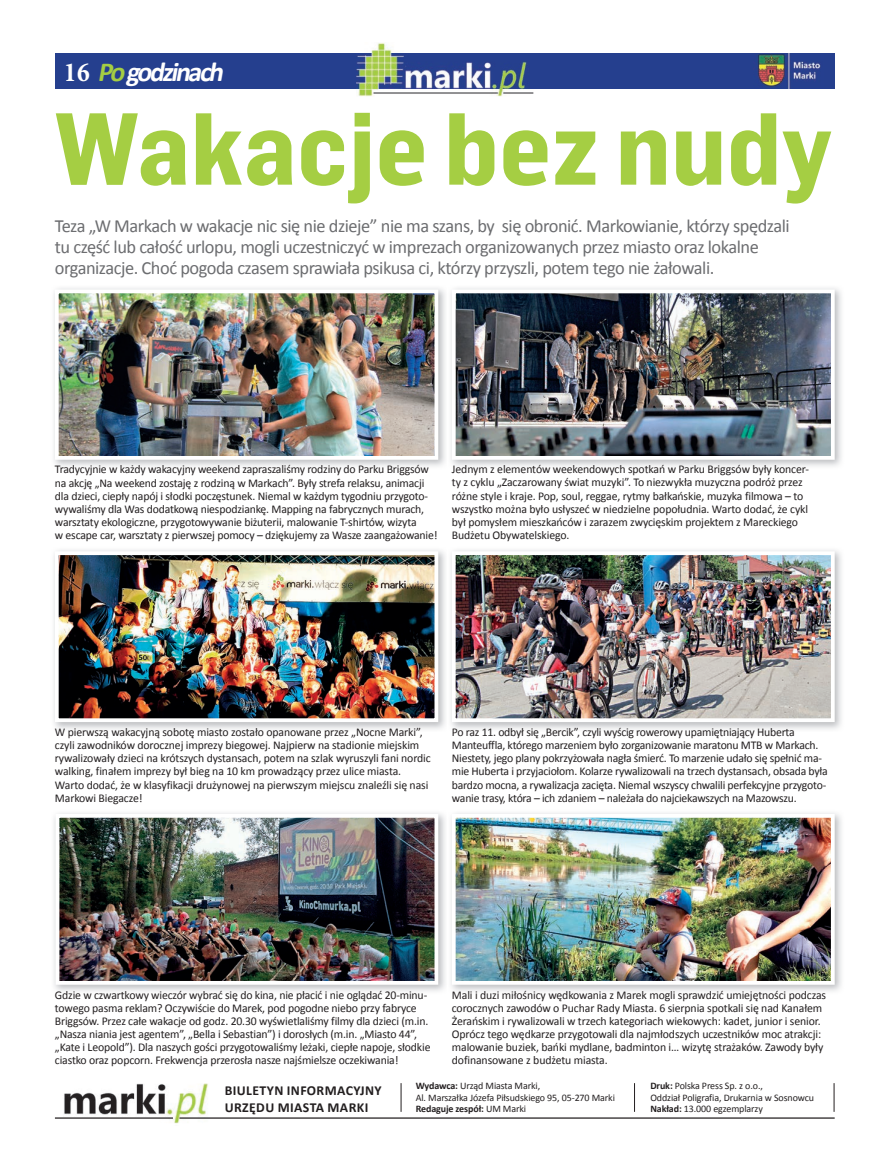
<style>
.page{position:relative;width:879px;height:1170px;background:#fff}
.page>*{position:absolute;margin:0;border:0;box-sizing:border-box;transform-origin:0 0}
.t1{font:700 100px "Flama Table Pl";color:#a5ce43}
.t2{font:italic 700 27.5px "Calibri";color:#fff}
.t3{font:18.62px/21.2px "Calibri";letter-spacing:-.025em;color:#6c6d70}
.t4{font:700 13.75px/17.5px "Calibri";letter-spacing:.03em;color:#231f20}
.t5{font:11.88px/13.1px "Calibri";letter-spacing:-.015em;color:#231f20}
.t6{font:10px/11.2px "Calibri";letter-spacing:-.01em;color:#231f20}
.s1{font-family:"Minion Pro";font-style:normal;font-stretch:condensed}
.s2{color:#a5ce43}
.s3{font-weight:700}
</style>
<div class="page">
<div style="left:55px;top:53px;width:779px;height:35px;background:#253f8e"></div>
<img style="left:758px;top:53px;width:63px;height:35px">
<img style="left:356px;top:43px;width:177px;height:53px">
<img style="left:356px;top:53px;width:177px;height:35px">
<img style="left:55px;top:1083px;width:158px;height:41px">
<hr style="left:179px;top:1117px;width:655px;height:1px;background:#231f20">
<hr style="left:55px;top:1117px;width:118px;height:1px;background:#231f20">
<svg style="left:401px;top:1083px;width:1px;height:28px"></svg>
<svg style="left:634px;top:1083px;width:1px;height:28px"></svg>
<svg style="left:834px;top:1083px;width:1px;height:28px"></svg>
<img style="left:54px;top:288px;width:788px;height:178px">
<img style="left:60px;top:294px;width:373px;height:160px">
<div style="left:55px;top:289px;width:383px;height:170px;border:4px solid #fff"></div>
<img style="left:54px;top:550px;width:788px;height:179px">
<img style="left:60px;top:556px;width:373px;height:161px">
<div style="left:55px;top:551px;width:383px;height:171px;border:4px solid #fff"></div>
<img style="left:447px;top:550px;width:1px;height:179px">
<img style="left:457px;top:556px;width:372px;height:161px">
<div style="left:452px;top:551px;width:382px;height:171px;border:4px solid #fff"></div>
<img style="left:54px;top:813px;width:788px;height:178px">
<img style="left:457px;top:819px;width:372px;height:160px">
<div style="left:452px;top:814px;width:382px;height:170px;border:4px solid #fff"></div>
<img style="left:447px;top:813px;width:1px;height:178px">
<img style="left:61px;top:819px;width:372px;height:160px">
<div style="left:56px;top:814px;width:382px;height:170px;border:4px solid #fff"></div>
<img style="left:447px;top:288px;width:1px;height:178px">
<img style="left:457px;top:294px;width:372px;height:160px">
<div style="left:452px;top:289px;width:382px;height:170px;border:4px solid #fff"></div>
<p class="t2" style="left:64px;top:55px;width:166px"><span class="s1">1 6</span> <span class="s2">Po</span>godzinach</p>
<p class="t1" style="left:54px;top:91px;width:780px">Wakacje bez nudy</p>
<p class="t3" style="left:55px;top:214px;width:736px">Teza „W Markach w wakacje nic się nie dzieje” nie ma szans, by się obronić. Markowianie, którzy spędzali tu część lub całość urlopu, mogli uczestniczyć w imprezach organizowanych przez miasto oraz lokalne organizacje. Choć pogoda czasem sprawiała psikusa ci, którzy przyszli, potem tego nie żałowali.</p>
<p class="t5" style="left:55px;top:462px;width:384px">Tradycyjnie w każdy wakacyjny weekend zapraszaliśmy rodziny do Parku Briggsów na akcję „Na weekend zostaję z rodziną w Markach”. Były strefa relaksu, animacji dla dzieci, ciepły napój i słodki poczęstunek. Niemal w każdym tygodniu przygoto&shy;wywaliśmy dla Was dodatkową niespodziankę. Mapping na fabrycznych murach, warsztaty ekologiczne, przygotowywanie biżuterii, malowanie T-shirtów, wizyta<br>w escape car, warsztaty z pierwszej pomocy – dziękujemy za Wasze zaangażowanie!</p>
<p class="t5" style="left:452px;top:462px;width:359px">Jednym z elementów weekendowych spotkań w Parku Briggsów były koncer&shy;ty z cyklu „Zaczarowany świat muzyki”. To niezwykła muzyczna podróż przez różne style i kraje. Pop, soul, reggae, rytmy bałkańskie, muzyka filmowa – to wszystko można było usłyszeć w niedzielne popołudnia. Warto dodać, że cykl był pomysłem mieszkańców i zarazem zwycięskim projektem z Mareckiego Budżetu Obywatelskiego.</p>
<p class="t5" style="left:55px;top:725px;width:377px">W pierwszą wakacyjną sobotę miasto zostało opanowane przez „Nocne Marki”, czyli zawodników dorocznej imprezy biegowej. Najpierw na stadionie miejskim rywalizowały dzieci na krótszych dystansach, potem na szlak wyruszyli fani nordic walking, finałem imprezy był bieg na 10 km prowadzący przez ulice miasta.<br>Warto dodać, że w klasyfikacji drużynowej na pierwszym miejscu znaleźli się nasi Markowi Biegacze!</p>
<p class="t5" style="left:452px;top:725px;width:377px">Po raz 11. odbył się „Bercik”, czyli wyścig rowerowy upamiętniający Huberta Manteuffla, którego marzeniem było zorganizowanie maratonu MTB w Markach.<br>Niestety, jego plany pokrzyżowała nagła śmierć. To marzenie udało się spełnić ma&shy;mie Huberta i przyjaciołom. Kolarze rywalizowali na trzech dystansach, obsada była bardzo mocna, a rywalizacja zacięta. Niemal wszyscy chwalili perfekcyjne przygoto&shy;wanie trasy, która – ich zdaniem – należała do najciekawszych na Mazowszu.</p>
<p class="t5" style="left:55px;top:987px;width:377px">Gdzie w czwartkowy wieczór wybrać się do kina, nie płacić i nie oglądać 20-minu&shy;towego pasma reklam? Oczywiście do Marek, pod pogodne niebo przy fabryce Briggsów. Przez całe wakacje od godz. 20.30 wyświetlaliśmy filmy dla dzieci (m.in. „Nasza niania jest agentem”, „Bella i Sebastian”) i dorosłych (m.in. „Miasto 44”, „Kate i Leopold”). Dla naszych gości przygotowaliśmy leżaki, ciepłe napoje, słodkie ciastko oraz popcorn. Frekwencja przerosła nasze najśmielsze oczekiwania!</p>
<p class="t5" style="left:452px;top:987px;width:376px">Mali i duzi miłośnicy wędkowania z Marek mogli sprawdzić umiejętności podczas corocznych zawodów o Puchar Rady Miasta. 6 sierpnia spotkali się nad Kanałem Żerańskim i rywalizowali w trzech kategoriach wiekowych: kadet, junior i senior.<br>Oprócz tego wędkarze przygotowali dla najmłodszych uczestników moc atrakcji: malowanie buziek, bańki mydlane, badminton i… wizytę strażaków. Zawody były dofinansowane z budżetu miasta.</p>
<p class="t4" style="left:225px;top:1080px;width:159px">BIULETYN INFORMACYJNY<br>URZĘDU MIASTA MARKI</p>
<p class="t6" style="left:416px;top:1079px;width:201px"><span class="s3">Wydawca:</span> Urząd Miasta Marki,<br>Al. Marszałka Józefa Piłsudskiego 95, 05-270 Marki<br><span class="s3">Redaguje zespół:</span> UM Marki</p>
<p class="t6" style="left:650px;top:1079px;width:165px"><span class="s3">Druk:</span> Polska Press Sp. z o.o.,<br>Oddział Poligrafia, Drukarnia w Sosnowcu<br><span class="s3">Nakład:</span> 13.000 egzemplarzy</p>
</div>
